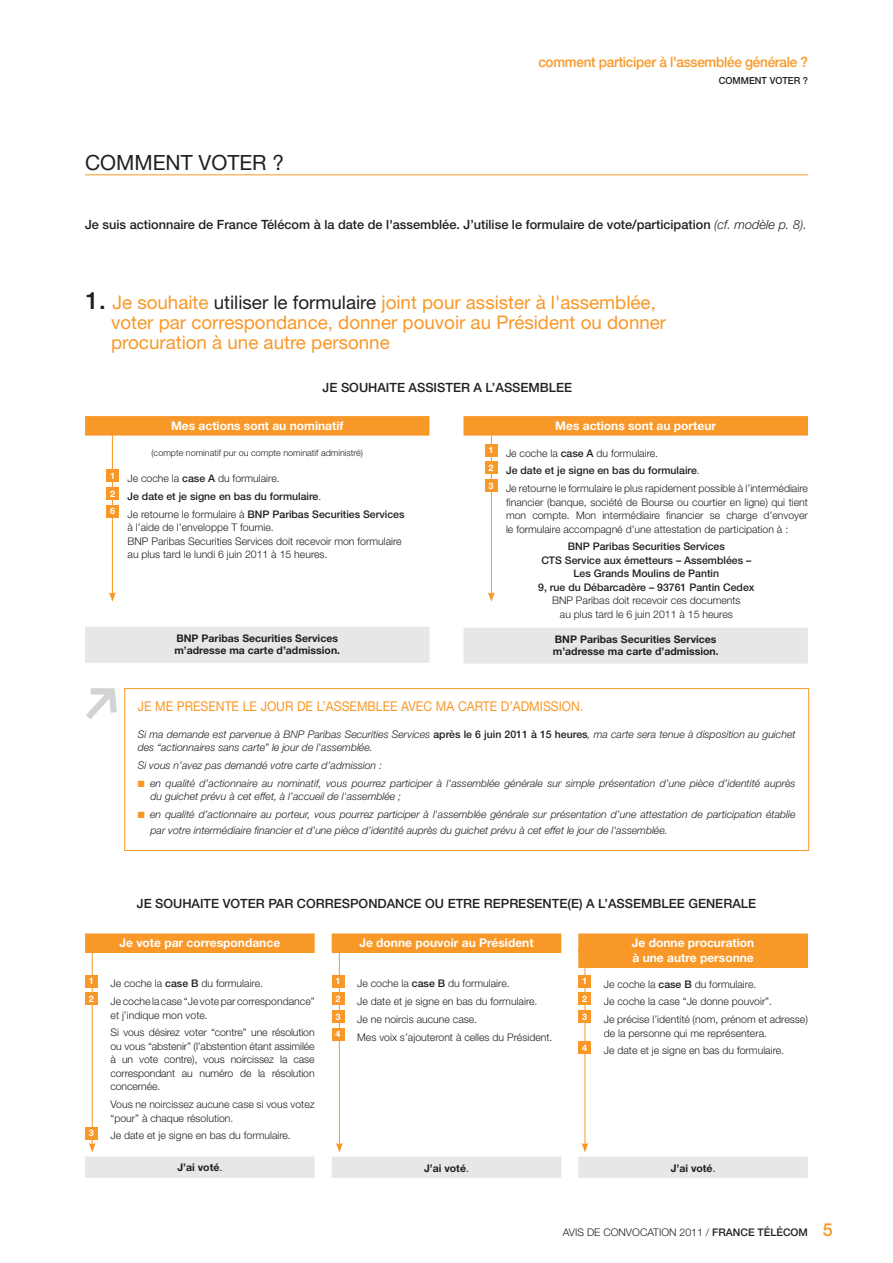
<style>
.page{position:relative;width:893px;height:1263px;background:#fff}
.page>*{position:absolute;margin:0;border:0;box-sizing:border-box;transform-origin:0 0}
.t1{font:21px "Helvetica Neue LT Std";color:#231f20}
.t2{font:18.75px/19.5px "Helvetica Neue LT Std";color:#f89828}
.t3{font:500 14.25px "Helvetica Neue LT Std";letter-spacing:-.02em;color:#f89828;scale:.95 1}
.t4{font:13.5px "Helvetica Neue LT Std";color:#f89828;scale:.9 1}
.t5{font:500 12.75px "Helvetica Neue LT Std";color:#231f20}
.t6{font:700 12px/15px "Helvetica Neue LT Std";color:#fff}
.t7{font:300 10.5px/13.5px "Helvetica Neue LT Std";color:#231f20}
.t8{font:italic 300 10.5px/13.5px "Helvetica Neue LT Std";color:#231f20}
.t9{font:500 10.5px/13.5px "Helvetica Neue LT Std";color:#231f20}
.t10{font:700 10.5px/12px "Helvetica Neue LT Std";color:#231f20}
.t11{font:500 9.75px "Helvetica Neue LT Std";color:#231f20;scale:.95 1}
.t12{font:300 9px "Helvetica Neue LT Std";color:#231f20}
.t13{font:700 9px "Helvetica Neue LT Std";color:#fff}
.s1{font-weight:300;font-style:italic}
.s2{font-weight:500;font-size:24px;color:#231f20}
.s3{color:#231f20}
.s4{font-weight:300}
.s5{font-weight:500}
.s6{font-weight:500;font-style:normal}
.s7{color:#f89828}
.s8{font-weight:400}
.s9{font-weight:500;font-size:18px;color:#f89828}
</style>
<div class="page">
<hr style="left:585px;top:939px;width:1px;height:206px;background:#f89828">
<svg style="left:581px;top:1143px;width:7px;height:9px"></svg>
<hr style="left:339px;top:940px;width:1px;height:205px;background:#f89828">
<svg style="left:336px;top:1143px;width:7px;height:9px"></svg>
<hr style="left:92px;top:940px;width:1px;height:205px;background:#f89828">
<svg style="left:89px;top:1143px;width:7px;height:9px"></svg>
<div style="left:124px;top:688px;width:685px;height:163px;border:1px solid #f89828"></div>
<svg style="left:86px;top:688px;width:31px;height:31px"></svg>
<hr style="left:85px;top:174px;width:723px;height:1px;background:#f89828">
<hr style="left:491px;top:423px;width:1px;height:172px;background:#f89828">
<svg style="left:488px;top:592px;width:7px;height:10px"></svg>
<hr style="left:112px;top:423px;width:1px;height:172px;background:#f89828">
<svg style="left:109px;top:592px;width:7px;height:10px"></svg>
<div style="left:85px;top:416px;width:344px;height:20px;background:#f89828"></div>
<div style="left:85px;top:627px;width:344px;height:36px;background:#e6e7e8"></div>
<div style="left:106px;top:469px;width:13px;height:13px;background:#f89828"></div>
<div style="left:106px;top:487px;width:13px;height:13px;background:#f89828"></div>
<div style="left:106px;top:505px;width:13px;height:12px;background:#f89828"></div>
<div style="left:463px;top:416px;width:345px;height:20px;background:#f89828"></div>
<div style="left:463px;top:628px;width:345px;height:36px;background:#e6e7e8"></div>
<div style="left:485px;top:444px;width:12px;height:12px;background:#f89828"></div>
<div style="left:485px;top:461px;width:12px;height:13px;background:#f89828"></div>
<div style="left:485px;top:479px;width:12px;height:13px;background:#f89828"></div>
<div style="left:85px;top:933px;width:230px;height:20px;background:#f89828"></div>
<div style="left:85px;top:1156px;width:230px;height:22px;background:#e6e7e8"></div>
<div style="left:85px;top:975px;width:13px;height:12px;background:#f89828"></div>
<div style="left:85px;top:992px;width:13px;height:13px;background:#f89828"></div>
<div style="left:85px;top:1127px;width:13px;height:12px;background:#f89828"></div>
<div style="left:332px;top:933px;width:229px;height:20px;background:#f89828"></div>
<div style="left:332px;top:1156px;width:229px;height:22px;background:#e6e7e8"></div>
<div style="left:332px;top:975px;width:12px;height:12px;background:#f89828"></div>
<div style="left:332px;top:992px;width:12px;height:13px;background:#f89828"></div>
<div style="left:332px;top:1010px;width:12px;height:13px;background:#f89828"></div>
<div style="left:332px;top:1028px;width:12px;height:13px;background:#f89828"></div>
<div style="left:578px;top:933px;width:230px;height:20px;background:#f89828"></div>
<div style="left:578px;top:948px;width:230px;height:20px;background:#f89828"></div>
<div style="left:578px;top:1156px;width:230px;height:22px;background:#e6e7e8"></div>
<div style="left:578px;top:975px;width:13px;height:12px;background:#f89828"></div>
<div style="left:578px;top:992px;width:13px;height:13px;background:#f89828"></div>
<div style="left:578px;top:1010px;width:13px;height:13px;background:#f89828"></div>
<div style="left:578px;top:1041px;width:13px;height:13px;background:#f89828"></div>
<h1 class="t1" style="left:85px;top:155px;width:201px">COMMENT VOTER ?</h1>
<h3 class="t3" style="left:538px;top:57px;width:285px">comment participer à l'assemblée générale ?</h3>
<p class="t11" style="left:719px;top:77px;width:95px">COMMENT VOTER ?</p>
<p class="t5" style="left:85px;top:220px;width:723px">Je suis actionnaire de France Télécom à la date de l'assemblée. J’utilise le formulaire de vote/participation <span class="s1">(cf. modèle p. 8).</span></p>
<h2 class="t2" style="left:111px;top:295px;width:556px;text-indent:-26px"><span class="s2">1.</span> Je souhaite <span class="s3">utiliser le formulaire</span> joint pour assister à l'assemblée, voter par correspondance, donner pouvoir au Président ou donner procuration à une autre personne</h2>
<p class="t5" style="left:323px;top:383px;width:251px">JE SOUHAITE ASSISTER A L’ASSEMBLEE</p>
<p class="t6" style="left:171px;top:419px;width:174px">Mes actions sont au nominatif</p>
<p class="t12" style="left:151px;top:449px;width:213px">(compte nominatif pur ou compte nominatif administré)</p>
<p class="t9" style="left:110px;top:471px;width:296px;line-height:17.7px"><sup>1</sup> <span class="s4">Je coche la</span> case A <span class="s4">du formulaire.<br></span><sup>2</sup> Je date et je signe en bas du formulaire<span class="s4">.<br></span><sup>6</sup> <span class="s4">Je retourne le formulaire à</span> BNP Paribas Securities Services</p>
<p class="t7" style="left:128px;top:522px;width:276px">à l’aide de l’enveloppe T fournie.<br>BNP Paribas Securities Services doit recevoir mon formulaire au plus tard le lundi 6 juin 2011 à 15 heures.</p>
<p class="t10" style="left:174px;top:634px;width:167px">BNP Paribas Securities Services m’adresse ma carte d’admission.</p>
<p class="t6" style="left:555px;top:419px;width:162px">Mes actions sont au porteur</p>
<p class="t7" style="left:489px;top:445px;width:321px;line-height:17.7px"><sup>1</sup> Je coche la <span class="s5">case A</span> du formulaire.<br><sup>2</sup> <span class="s5">Je date et je signe en bas du formulaire</span>.<br><sup>3</sup> Je retourne le formulaire le plus rapidement possible à l’intermédiaire</p>
<p class="t7" style="left:506px;top:496px;width:303px;text-align:justify">financier (banque, société de Bourse ou courtier en ligne) qui tient mon compte. Mon intermédiaire financier se charge d’envoyer le formulaire accompagné d’une attestation de participation à :</p>
<p class="t9" style="left:538px;top:541px;width:218px;text-align:center">BNP Paribas Securities Services<br>CTS Service aux émetteurs – Assemblées – Les Grands Moulins de Pantin<br>9, rue du Débarcadère – 93761 Pantin Cedex</p>
<p class="t7" style="left:552px;top:595px;width:190px;text-align:center">BNP Paribas doit recevoir ces documents au plus tard le 6 juin 2011 à 15 heures</p>
<p class="t10" style="left:553px;top:634px;width:167px">BNP Paribas Securities Services m’adresse ma carte d’admission.</p>
<p class="t4" style="left:138px;top:702px;width:496px">JE ME PRESENTE LE JOUR DE L’ASSEMBLEE AVEC MA CARTE D’ADMISSION.</p>
<p class="t8" style="left:138px;top:728px;width:659px">Si ma demande est parvenue à BNP Paribas Securities Services <span class="s6">après le 6 juin 2011 à 15 heures</span>, ma carte sera tenue à disposition au guichet des “actionnaires sans carte” le jour de l'assemblée.</p>
<p class="t8" style="left:138px;top:760px;width:246px">Si vous n’avez pas demandé votre carte d’admission :</p>
<p class="t8" style="left:151px;top:777px;width:646px;text-indent:-13px"><span class="s7">■</span> en qualité d’actionnaire au nominatif, vous pourrez participer à l'assemblée générale sur simple présentation d’une pièce d’identité auprès du guichet prévu à cet effet, à l’accueil de l'assemblée ;</p>
<p class="t8" style="left:151px;top:807px;width:646px;line-height:16.5px;text-indent:-13px"><span class="s7">■</span> en qualité d’actionnaire au porteur, vous pourrez participer à l'assemblée générale sur présentation d’une attestation de participation établie par votre intermédiaire financier et d’une pièce d’identité auprès du guichet prévu à cet effet le jour de l'assemblée.</p>
<p class="t5" style="left:137px;top:898px;width:621px">JE SOUHAITE VOTER PAR CORRESPONDANCE OU ETRE REPRESENTE(E) A L’ASSEMBLEE GENERALE</p>
<p class="t6" style="left:119px;top:937px;width:162px">Je vote par correspondance</p>
<p class="t6" style="left:359px;top:937px;width:176px">Je donne pouvoir au Président</p>
<p class="t6" style="left:632px;top:937px;width:124px">Je donne procuration à une autre personne</p>
<p class="t13" style="left:89px;top:978px;width:7px">1</p>
<p class="t7" style="left:111px;top:978px;width:154px">Je coche la <span class="s5">case B</span> du formulaire.</p>
<p class="t13" style="left:89px;top:995px;width:7px">2</p>
<p class="t7" style="left:111px;top:996px;width:206px">Je coche la case “Je vote par correspondance” et j’indique mon vote.</p>
<p class="t7" style="left:111px;top:1027px;width:206px;text-align:justify">Si vous désirez voter “contre” une résolution ou vous “abstenir” (l’abstention étant assimilée à un vote contre), vous noircissez la case correspondant au numéro de la résolution concernée.</p>
<p class="t7" style="left:111px;top:1099px;width:206px">Vous ne noircissez aucune case si vous votez “pour” à chaque résolution.</p>
<p class="t13" style="left:89px;top:1130px;width:7px">3</p>
<p class="t7" style="left:111px;top:1130px;width:182px">Je date et je signe en bas du formulaire.</p>
<p class="t10" style="left:177px;top:1163px;width:46px">J’ai voté<span class="s8">.</span></p>
<p class="t13" style="left:336px;top:978px;width:7px">1</p>
<p class="t7" style="left:357px;top:978px;width:154px">Je coche la <span class="s5">case B</span> du formulaire.</p>
<p class="t13" style="left:336px;top:995px;width:7px">2</p>
<p class="t7" style="left:357px;top:996px;width:182px">Je date et je signe en bas du formulaire.</p>
<p class="t13" style="left:336px;top:1013px;width:7px">3</p>
<p class="t7" style="left:357px;top:1014px;width:122px">Je ne noircis aucune case.</p>
<p class="t13" style="left:336px;top:1031px;width:7px">4</p>
<p class="t7" style="left:357px;top:1031px;width:197px">Mes voix s’ajouteront à celles du Président.</p>
<p class="t13" style="left:582px;top:978px;width:7px">1</p>
<p class="t7" style="left:604px;top:978px;width:154px">Je coche la <span class="s5">case B</span> du formulaire.</p>
<p class="t13" style="left:582px;top:996px;width:7px">2</p>
<p class="t7" style="left:604px;top:996px;width:170px">Je coche la case “Je donne pouvoir”.</p>
<p class="t13" style="left:582px;top:1013px;width:7px">3</p>
<p class="t7" style="left:604px;top:1014px;width:206px">Je précise l’identité (nom, prénom et adresse) de la personne qui me représentera.</p>
<p class="t13" style="left:582px;top:1045px;width:7px">4</p>
<p class="t7" style="left:604px;top:1045px;width:182px">Je date et je signe en bas du formulaire.</p>
<p class="t10" style="left:424px;top:1163px;width:46px">J’ai voté<span class="s8">.</span></p>
<p class="t10" style="left:671px;top:1163px;width:46px">J’ai voté<span class="s8">.</span></p>
<p class="t7" style="left:563px;top:1226px;width:271px">AVIS DE CONVOCATION 2011 / <span class="s5">FRANCE TÉLÉCOM</span> <span class="s9">5</span></p>
</div>
